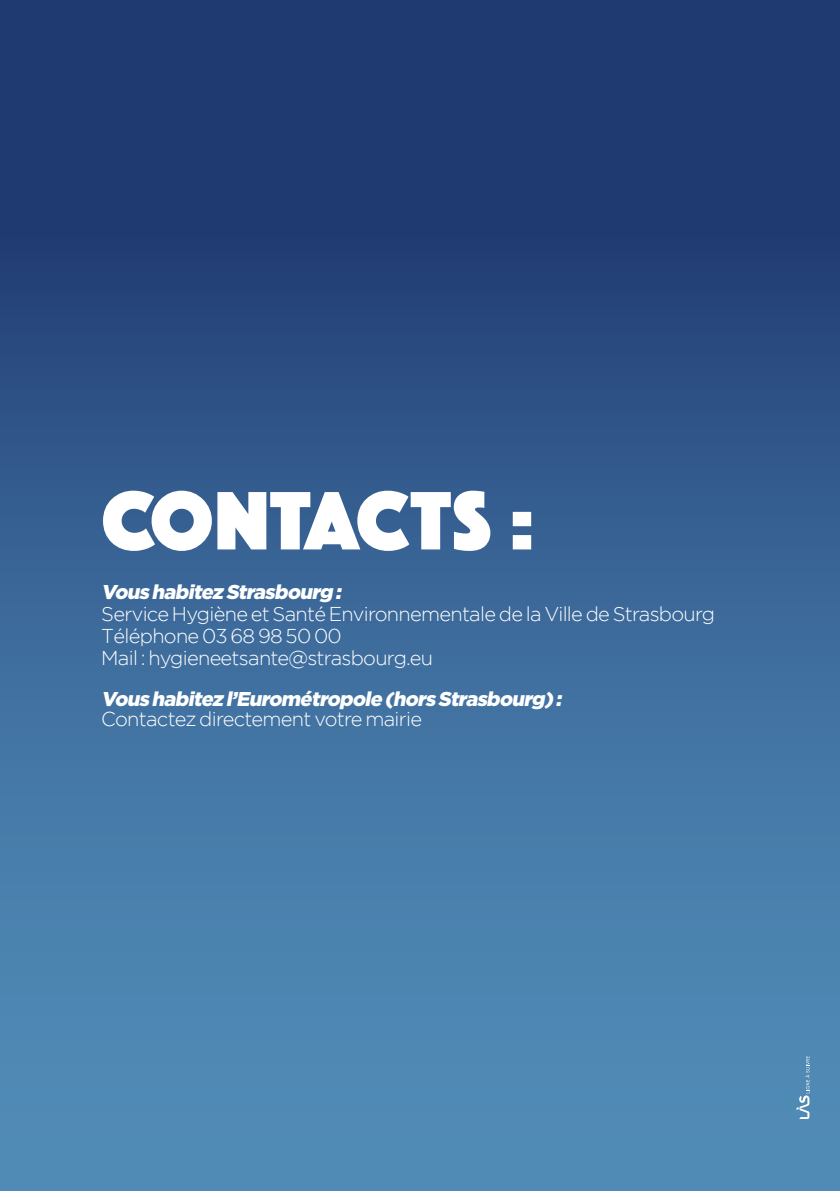
<style>
.page{position:relative;width:840px;height:1191px;background:#fff}
.page>*{position:absolute;margin:0;border:0;box-sizing:border-box;transform-origin:0 0}
.t1{font:86px "Phosphate Pro Solid";letter-spacing:.01em;color:#fff}
.t2{font:300 20px/22px "Gotham";letter-spacing:-.035em;color:#fff}
.t3{font:italic 900 20px "Gotham";color:#fff}
</style>
<div class="page">
<div style="left:0;top:0;width:839px;height:1191px;background:linear-gradient(to bottom,#193069,#5796c0)"></div>
<svg style="left:796px;top:1056px;width:13px;height:63px"></svg>
<h1 class="t1" style="left:101px;top:459px;width:433px">CONTACTS :</h1>
<p class="t3" style="left:101px;top:581px;width:245px">Vous habitez Strasbourg :</p>
<p class="t2" style="left:101px;top:603px;width:615px">Service Hygiène et Santé Environnementale de la Ville de Strasbourg<br>Téléphone 03 68 98 50 00<br>Mail : hygieneetsante@strasbourg.eu</p>
<p class="t3" style="left:101px;top:687px;width:465px">Vous habitez l’Eurométropole (hors Strasbourg):</p>
<p class="t2" style="left:101px;top:707px;width:322px">Contactez directement votre mairie</p>
</div>
